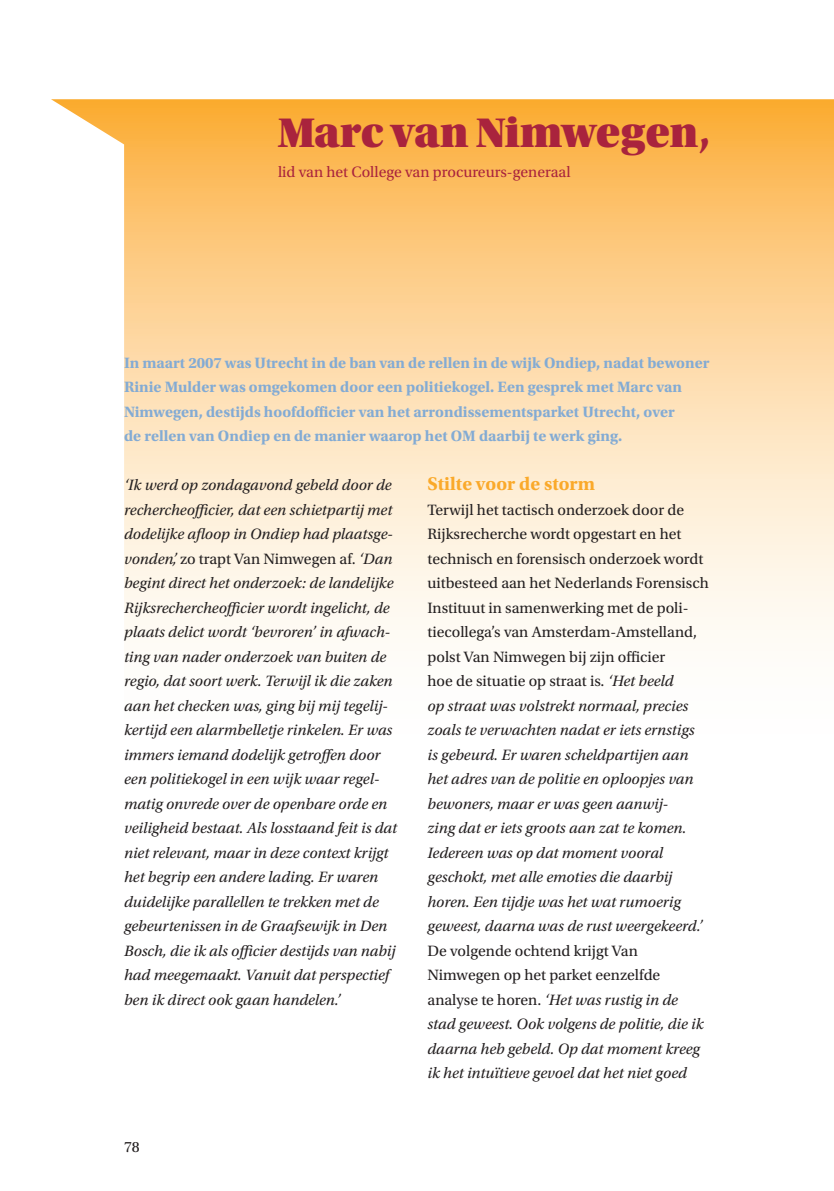
<style>
.page{position:relative;width:834px;height:1191px;background:#fff}
.page>*{position:absolute;margin:0;border:0;box-sizing:border-box;transform-origin:0 0}
.t1{font:43.75px "Utopia Std Black Headline";color:#a9233d}
.t2{font:700 19.25px "Utopia Std";color:#faa92a}
.t3{font:italic 15.75px/24.5px "Utopia Std";color:#231f20}
.t4{font:700 15.75px/24.5px "Utopia Std";color:#83abd4}
.t5{font:15.75px "Utopia Std";color:#a9233d}
.t6{font:15.75px "Utopia Std";color:#231f20}
.s1{font-style:normal}
</style>
<div class="page">
<svg style="left:51px;top:99px;width:782px;height:539px"></svg>
<h1 class="t1" style="left:278px;top:110px;width:433px">Marc van Nimwegen,</h1>
<p class="t5" style="left:278px;top:163px;width:294px">lid van het College van procureurs-generaal</p>
<p class="t4" style="left:124px;top:350px;width:586px">In maart 2007 was Utrecht in de ban van de rellen in de wijk Ondiep, nadat bewoner Rinie Mulder was omgekomen door een politiekogel. Een gesprek met Marc van Nimwegen, destijds hoofdofficier van het arrondissementsparket Utrecht, over<br>de rellen van Ondiep en de manier waarop het OM daarbij te werk ging.</p>
<p class="t3" style="left:124px;top:473px;width:274px">‘Ik werd op zondagavond gebeld door de rechercheofficier, dat een schietpartij met dodelijke afloop in Ondiep had plaatsge&shy;vonden’, <span class="s1">zo trapt Van Nimwegen af.</span> ‘Dan begint direct het onderzoek: de landelijke Rijksrechercheofficier wordt ingelicht, de plaats delict wordt ‘bevroren’ in afwach&shy;ting van nader onderzoek van buiten de regio, dat soort werk. Terwijl ik die zaken aan het checken was, ging bij mij tegelij&shy;kertijd een alarmbelletje rinkelen. Er was immers iemand dodelijk getroffen door een politiekogel in een wijk waar regel&shy;matig onvrede over de openbare orde en veiligheid bestaat. Als losstaand feit is dat niet relevant, maar in deze context krijgt het begrip een andere lading. Er waren duidelijke parallellen te trekken met de gebeurtenissen in de Graafsewijk in Den Bosch, die ik als officier destijds van nabij had meegemaakt. Vanuit dat perspectief ben ik direct ook gaan handelen.’</p>
<p class="t2" style="left:427px;top:473px;width:169px">Stilte voor de storm</p>
<p class="t3" style="left:427px;top:497px;width:283px"><span class="s1">Terwijl het tactisch onderzoek door de Rijksrecherche wordt opgestart en het technisch en forensisch onderzoek wordt uitbesteed aan het Nederlands Forensisch Instituut in samenwerking met de poli&shy;tiecollega’s van Amsterdam-Amstelland, polst Van Nimwegen bij zijn officier<br>hoe de situatie op straat is.</span> ‘Het beeld<br>op straat was volstrekt normaal, precies zoals te verwachten nadat er iets ernstigs<br>is gebeurd. Er waren scheldpartijen aan het adres van de politie en oploopjes van bewoners, maar er was geen aanwij-<br>zing dat er iets groots aan zat te komen.<br>Iedereen was op dat moment vooral geschokt, met alle emoties die daarbij horen. Een tijdje was het wat rumoerig geweest, daarna was de rust weergekeerd.’</p>
<p class="t3" style="left:427px;top:938px;width:277px"><span class="s1">De volgende ochtend krijgt Van Nimwegen op het parket eenzelfde analyse te horen.</span> ‘Het was rustig in de stad geweest. Ook volgens de politie, die ik daarna heb gebeld. Op dat moment kreeg ik het intuïtieve gevoel dat het niet goed</p>
<p class="t6" style="left:124px;top:1138px;width:17px">78</p>
</div>
